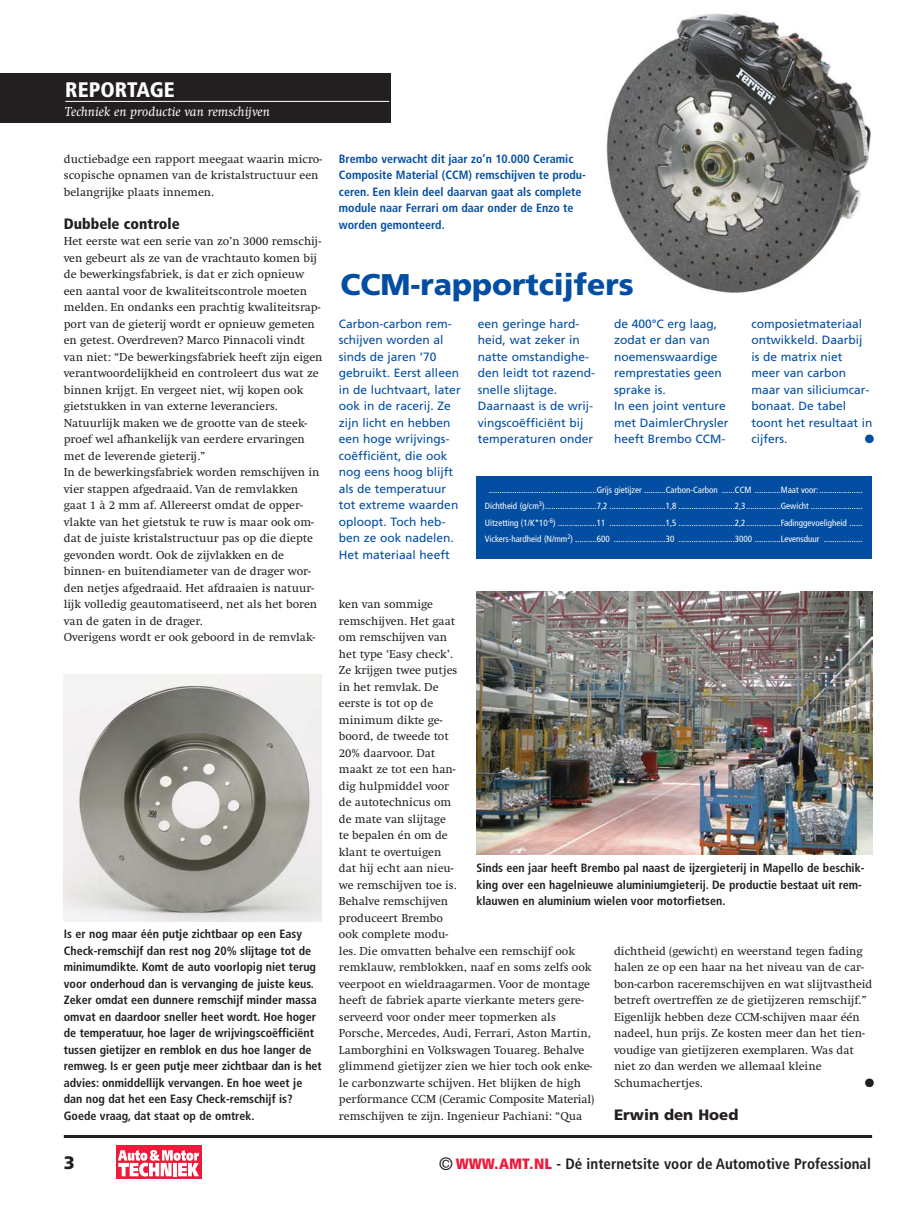
<style>
.page{position:relative;width:914px;height:1212px;background:#fff}
.page>*{position:absolute;margin:0;border:0;box-sizing:border-box;transform-origin:0 0}
.t1{font:900 30px "Frutiger";color:#034ea2}
.t2{font:900 condensed 21px "Frutiger";color:#fff}
.t3{font:900 18px "Frutiger";color:#231f20}
.t4{font:700 condensed 15px "Frutiger";color:#231f20}
.t5{font:900 condensed 15px "Frutiger";color:#231f20}
.t6{font:900 15px "Frutiger";color:#231f20}
.t7{font:italic 13.5px "Swift";color:#fff}
.t8{font:12px/16.5px "Swift";color:#231f20}
.t9{font:700 condensed 12px/16.5px "Frutiger";color:#231f20}
.t10{font:12px/16.5px "Frutiger";color:#034ea2}
.t11{font:700 condensed 12px/16.5px "Frutiger";color:#034ea2}
.t12{font:12px "Zapf Dingbats";color:#231f20}
.t13{font:12px "Zapf Dingbats";color:#034ea2}
.t14{font:condensed 9px/16.5px "Frutiger";color:#fff;text-align:center}
.s1{font-weight:400;font-size:18px}
.s2{font-weight:900;color:#ed1a3a}
</style>
<div class="page">
<img style="left:606px;top:13px;width:265px;height:280px">
<hr style="left:64px;top:1135px;width:808px;height:3px;background:#231f20">
<div style="left:0;top:73px;width:390px;height:49px;background:#231f20"></div>
<hr style="left:65px;top:101px;width:324px;height:1px;background:#fff">
<div style="left:476px;top:476px;width:396px;height:83px;background:#034ea2"></div>
<img style="left:64px;top:674px;width:258px;height:248px">
<img style="left:476px;top:592px;width:396px;height:262px">
<div style="left:116px;top:1146px;width:85px;height:33px;background:#ed1a3a"></div>
<svg style="left:118px;top:1150px;width:81px;height:27px"></svg>
<h2 class="t2" style="left:65px;top:81px;width:111px">REPORTAGE</h2>
<p class="t7" style="left:65px;top:107px;width:206px">Techniek en productie van remschijven</p>
<p class="t8" style="left:64px;top:152px;width:260px">ductiebadge een rapport meegaat waarin micro&shy;scopische opnamen van de kristalstructuur een belangrijke plaats innemen.</p>
<p class="t5" style="left:64px;top:218px;width:117px">Dubbele controle</p>
<p class="t8" style="left:64px;top:234px;width:260px">Het eerste wat een serie van zo’n 3000 remschij&shy;ven gebeurt als ze van de vrachtauto komen bij de bewerkingsfabriek, is dat er zich opnieuw een aantal voor de kwaliteitscontrole moeten melden. En ondanks een prachtig kwaliteitsrap&shy;port van de gieterij wordt er opnieuw gemeten en getest. Overdreven? Marco Pinnacoli vindt van niet: “De bewerkingsfabriek heeft zijn eigen verantwoordelijkheid en controleert dus wat ze binnen krijgt. En vergeet niet, wij kopen ook gietstukken in van externe leveranciers.<br>Natuurlijk maken we de grootte van de steek&shy;proef wel afhankelijk van eerdere ervaringen met de leverende gieterij.”<br>In de bewerkingsfabriek worden remschijven in vier stappen afgedraaid. Van de remvlakken gaat 1 à 2 mm af. Allereerst omdat de opper&shy;vlakte van het gietstuk te ruw is maar ook om&shy;dat de juiste kristalstructuur pas op die diepte gevonden wordt. Ook de zijvlakken en de binnen- en buitendiameter van de drager wor&shy;den netjes afgedraaid. Het afdraaien is natuur&shy;lijk volledig geautomatiseerd, net als het boren van de gaten in de drager.<br>Overigens wordt er ook geboord in de remvlak-</p>
<p class="t9" style="left:64px;top:927px;width:259px">Is er nog maar één putje zichtbaar op een Easy Check-remschijf dan rest nog 20% slijtage tot de minimumdikte. Komt de auto voorlopig niet terug voor onderhoud dan is vervanging de juiste keus.<br>Zeker omdat een dunnere remschijf minder massa omvat en daardoor sneller heet wordt. Hoe hoger de temperatuur, hoe lager de wrijvingscoëfficiënt tussen gietijzer en remblok en dus hoe langer de remweg. Is er geen putje meer zichtbaar dan is het advies: onmiddellijk vervangen. En hoe weet je dan nog dat het een Easy Check-remschijf is?<br>Goede vraag, dat staat op de omtrek.</p>
<p class="t11" style="left:339px;top:151px;width:248px">Brembo verwacht dit jaar zo’n 10.000 Ceramic Composite Material (CCM) remschijven te produ&shy;ceren. Een klein deel daarvan gaat als complete module naar Ferrari om daar onder de Enzo te worden gemonteerd.</p>
<h1 class="t1" style="left:340px;top:272px;width:295px">CCM-rapportcijfers</h1>
<p class="t10" style="left:339px;top:316px;width:123px">Carbon-carbon rem&shy;schijven worden al sinds de jaren ’70 gebruikt. Eerst alleen in de luchtvaart, later ook in de racerij. Ze zijn licht en hebben een hoge wrijvings&shy;coëfficiënt, die ook nog eens hoog blijft als de temperatuur tot extreme waarden oploopt. Toch heb&shy;ben ze ook nadelen.<br>Het materiaal heeft</p>
<p class="t10" style="left:478px;top:316px;width:119px">een geringe hard&shy;heid, wat zeker in natte omstandighe&shy;den leidt tot razend&shy;snelle slijtage.<br>Daarnaast is de wrij&shy;vingscoëfficiënt bij temperaturen onder</p>
<p class="t10" style="left:614px;top:316px;width:116px">de 400°C erg laag, zodat er dan van noemenswaardige remprestaties geen sprake is.<br>In een joint venture met DaimlerChrysler heeft Brembo CCM-</p>
<p class="t10" style="left:751px;top:316px;width:123px">composietmateriaal ontwikkeld. Daarbij is de matrix niet meer van carbon maar van siliciumcar&shy;bonaat. De tabel toont het resultaat in cijfers.</p>
<p class="t13" style="left:864px;top:433px;width:11px">●</p>
<p class="t14" style="left:485px;top:482px;width:379px">..................................................Grijs gietijzer ..........Carbon-Carbon ......CCM ............Maat voor:....................<br>Dichtheid (g/cm<sup>3</sup>)........................7,2 ..........................1,8 ..........................2,3................Gewicht ........................<br>Uitzetting (1/K*10<sup>-6</sup>) ..................11 ..........................1,5 ..........................2,2................Fadinggevoeligheid ......<br>Vickers-hardheid (N/mm<sup>2</sup>) ..........600 ........................30 ..........................3000 ............Levensduur ..................</p>
<p class="t8" style="left:339px;top:597px;width:257px">ken van sommige<br>remschijven. Het gaat<br>om remschijven van<br>het type ‘Easy check’.<br>Ze krijgen twee putjes<br>in het remvlak. De<br>eerste is tot op de<br>minimum dikte ge-<br>boord, de tweede tot<br>20% daarvoor. Dat<br>maakt ze tot een han-<br>dig hulpmiddel voor<br>de autotechnicus om<br>de mate van slijtage<br>te bepalen én om de<br>klant te overtuigen<br>dat hij echt aan nieu-<br>we remschijven toe is.<br>Behalve remschijven<br>produceert Brembo<br>ook complete modu-<br>les. Die omvatten behalve een remschijf ook remklauw, remblokken, naaf en soms zelfs ook veerpoot en wieldraagarmen. Voor de montage heeft de fabriek aparte vierkante meters gere&shy;serveerd voor onder meer topmerken als<br>Porsche, Mercedes, Audi, Ferrari, Aston Martin,<br>Lamborghini en Volkswagen Touareg. Behalve glimmend gietijzer zien we hier toch ook enke&shy;le carbonzwarte schijven. Het blijken de high performance CCM (Ceramic Composite Material) remschijven te zijn. Ingenieur Pachiani: “Qua</p>
<p class="t9" style="left:476px;top:861px;width:389px">Sinds een jaar heeft Brembo pal naast de ijzergieterij in Mapello de beschik&shy;king over een hagelnieuwe aluminiumgieterij. De productie bestaat uit rem&shy;klauwen en aluminium wielen voor motorfietsen.</p>
<p class="t8" style="left:614px;top:944px;width:260px">dichtheid (gewicht) en weerstand tegen fading halen ze op een haar na het niveau van de car&shy;bon-carbon raceremschijven en wat slijtvastheid betreft overtreffen ze de gietijzeren remschijf.” Eigenlijk hebben deze CCM-schijven maar één nadeel, hun prijs. Ze kosten meer dan het tien&shy;voudige van gietijzeren exemplaren. Was dat niet zo dan werden we allemaal kleine Schumachertjes.</p>
<p class="t12" style="left:864px;top:1077px;width:11px">●</p>
<p class="t6" style="left:614px;top:1109px;width:126px">Erwin den Hoed</p>
<h3 class="t3" style="left:64px;top:1156px;width:13px">3</h3>
<p class="t4" style="left:439px;top:1158px;width:434px"><span class="s1">©</span> <span class="s2">WWW.AMT.NL</span> - Dé internetsite voor de Automotive Professional</p>
</div>
